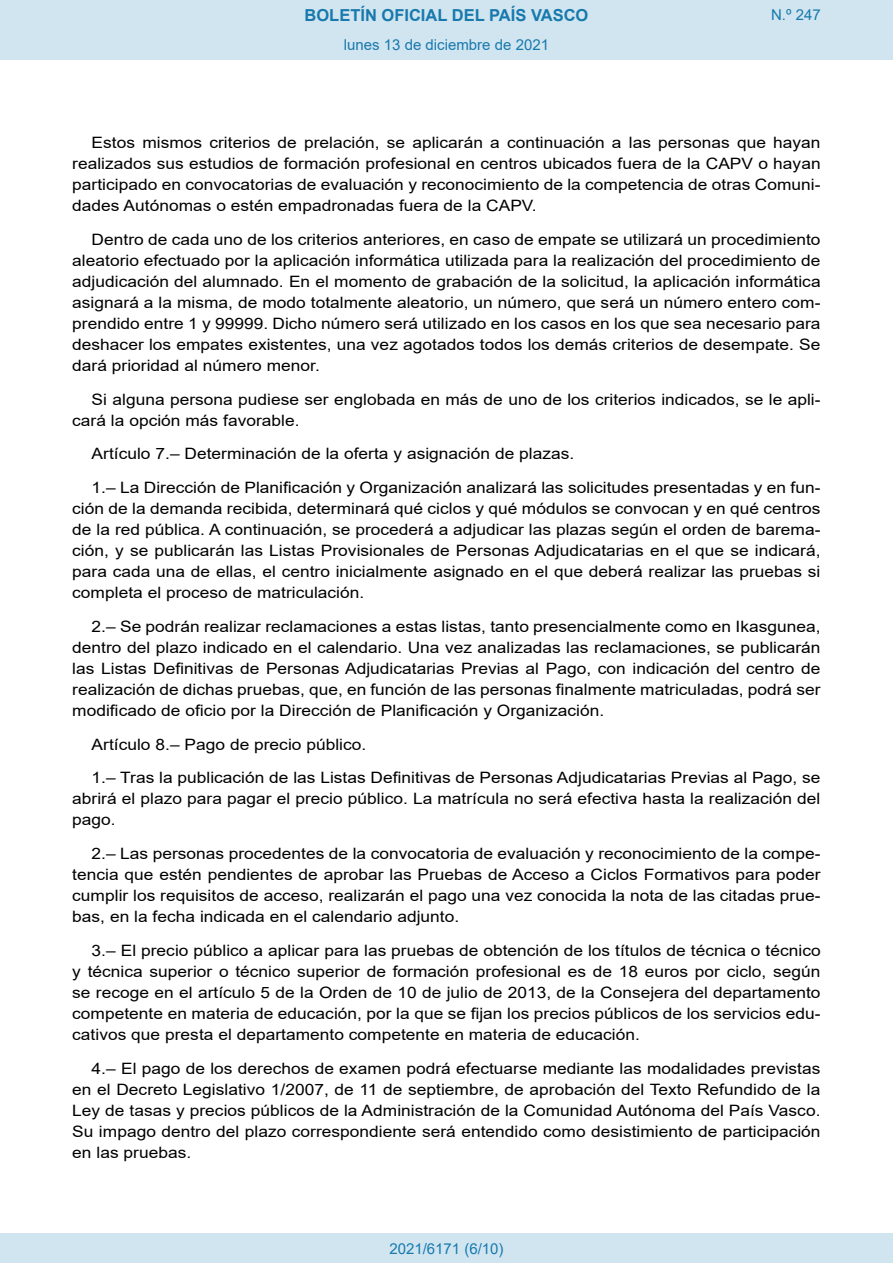
<style>
.page{position:relative;width:893px;height:1263px;background:#fff}
.page>*{position:absolute;margin:0;border:0;box-sizing:border-box;transform-origin:0 0}
.t1{font:700 16.5px "Arial";color:#1879ad}
.BOPVDetalle{font:15.6px/21px "Arial";color:#000;text-align:justify;scale:1.11 1}
.Paginacion_Centro{font:15px "Arial";color:#1879ad}
</style>
<div class="page">
<div style="left:0;top:0;width:893px;height:60px;background:#d0e5f0"></div>
<div style="left:0;top:1233px;width:893px;height:30px;background:#d0e5f0"></div>
<p class="t1" style="left:305px;top:3px;width:285px">BOLETÍN OFICIAL DEL PAÍS VASCO</p>
<p class="Paginacion_Centro" style="left:344px;top:35px;width:207px">lunes 13 de diciembre de 2021</p>
<p class="Paginacion_Centro" style="left:771px;top:5px;width:51px">N.º 247</p>
<p class="BOPVDetalle" style="left:72px;top:132px;width:676px;text-indent:19px">Estos mismos criterios de prelación, se aplicarán a continuación a las personas que hayan realizados sus estudios de formación profesional en centros ubicados fuera de la CAPV o hayan participado en convocatorias de evaluación y reconocimiento de la competencia de otras Comuni&shy;dades Autónomas o estén empadronadas fuera de la CAPV.</p>
<p class="BOPVDetalle" style="left:72px;top:229px;width:676px;text-indent:19px">Dentro de cada uno de los criterios anteriores, en caso de empate se utilizará un procedimiento aleatorio efectuado por la aplicación informática utilizada para la realización del procedimiento de adjudicación del alumnado. En el momento de grabación de la solicitud, la aplicación informática asignará a la misma, de modo totalmente aleatorio, un número, que será un número entero com&shy;prendido entre 1 y 99999. Dicho número será utilizado en los casos en los que sea necesario para deshacer los empates existentes, una vez agotados todos los demás criterios de desempate. Se dará prioridad al número menor.</p>
<p class="BOPVDetalle" style="left:72px;top:389px;width:676px;text-indent:19px">Si alguna persona pudiese ser englobada en más de uno de los criterios indicados, se le apli&shy;cará la opción más favorable.</p>
<p class="BOPVDetalle" style="left:92px;top:443px;width:436px">Artículo 7.– Determinación de la oferta y asignación de plazas.</p>
<p class="BOPVDetalle" style="left:72px;top:477px;width:676px;text-indent:19px">1.– La Dirección de Planificación y Organización analizará las solicitudes presentadas y en fun&shy;ción de la demanda recibida, determinará qué ciclos y qué módulos se convocan y en qué centros de la red pública. A continuación, se procederá a adjudicar las plazas según el orden de barema&shy;ción, y se publicarán las Listas Provisionales de Personas Adjudicatarias en el que se indicará, para cada una de ellas, el centro inicialmente asignado en el que deberá realizar las pruebas si completa el proceso de matriculación.</p>
<p class="BOPVDetalle" style="left:72px;top:616px;width:676px;text-indent:19px">2.– Se podrán realizar reclamaciones a estas listas, tanto presencialmente como en Ikasgunea, dentro del plazo indicado en el calendario. Una vez analizadas las reclamaciones, se publicarán las Listas Definitivas de Personas Adjudicatarias Previas al Pago, con indicación del centro de realización de dichas pruebas, que, en función de las personas finalmente matriculadas, podrá ser modificado de oficio por la Dirección de Planificación y Organización.</p>
<p class="BOPVDetalle" style="left:92px;top:734px;width:249px">Artículo 8.– Pago de precio público.</p>
<p class="BOPVDetalle" style="left:72px;top:767px;width:676px;text-indent:19px">1.– Tras la publicación de las Listas Definitivas de Personas Adjudicatarias Previas al Pago, se abrirá el plazo para pagar el precio público. La matrícula no será efectiva hasta la realización del pago.</p>
<p class="BOPVDetalle" style="left:72px;top:843px;width:676px;text-indent:19px">2.– Las personas procedentes de la convocatoria de evaluación y reconocimiento de la compe&shy;tencia que estén pendientes de aprobar las Pruebas de Acceso a Ciclos Formativos para poder cumplir los requisitos de acceso, realizarán el pago una vez conocida la nota de las citadas prue&shy;bas, en la fecha indicada en el calendario adjunto.</p>
<p class="BOPVDetalle" style="left:72px;top:940px;width:676px;text-indent:19px">3.– El precio público a aplicar para las pruebas de obtención de los títulos de técnica o técnico y técnica superior o técnico superior de formación profesional es de 18 euros por ciclo, según se recoge en el artículo 5 de la Orden de 10 de julio de 2013, de la Consejera del departamento competente en materia de educación, por la que se fijan los precios públicos de los servicios edu&shy;cativos que presta el departamento competente en materia de educación.</p>
<p class="BOPVDetalle" style="left:72px;top:1058px;width:676px;text-indent:19px">4.– El pago de los derechos de examen podrá efectuarse mediante las modalidades previstas en el Decreto Legislativo 1/2007, de 11 de septiembre, de aprobación del Texto Refundido de la Ley de tasas y precios públicos de la Administración de la Comunidad Autónoma del País Vasco.<br>Su impago dentro del plazo correspondiente será entendido como desistimiento de participación en las pruebas.</p>
<p class="Paginacion_Centro" style="left:389px;top:1238px;width:116px">2021/6171 (6/10)</p>
</div>
